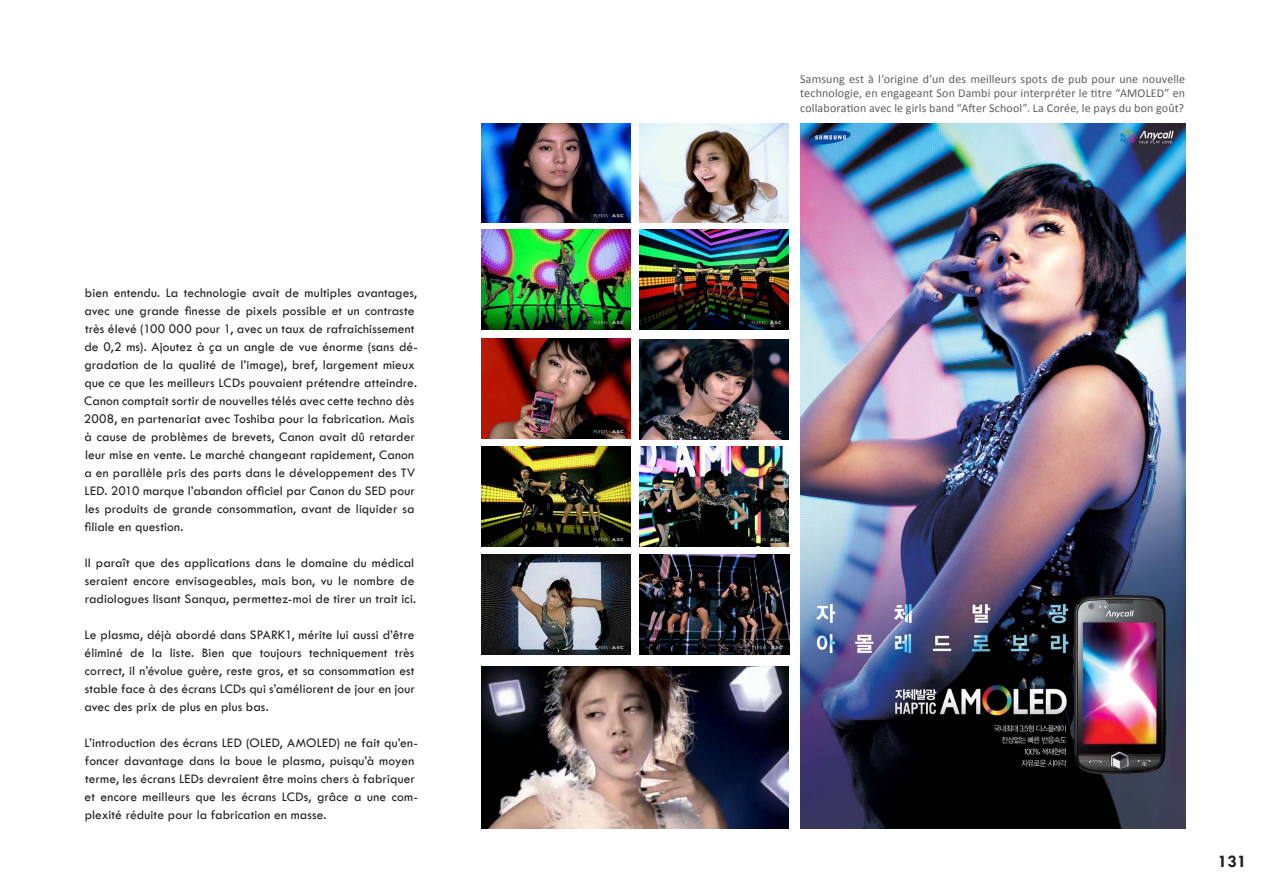
<style>
.page{position:relative;width:1263px;height:893px;background:#fff}
.page>*{position:absolute;margin:0;border:0;box-sizing:border-box;transform-origin:0 0}
.t1{font:700 18px "Tw Cen";color:#231f20}
.No_Hyphens_enfin_lim{font:13.5px/18px "Tw Cen";letter-spacing:.01em;color:#231f20}
.calibri_commentaires{font:12px/14.4px "Calibri";letter-spacing:.015em;color:#5d5e60;text-align:justify}
</style>
<div class="page">
<img style="left:800px;top:123px;width:385px;height:705px">
<img style="left:481px;top:123px;width:149px;height:99px">
<img style="left:640px;top:123px;width:149px;height:99px">
<img style="left:481px;top:230px;width:149px;height:99px">
<img style="left:640px;top:230px;width:149px;height:99px">
<img style="left:481px;top:339px;width:149px;height:99px">
<img style="left:640px;top:340px;width:149px;height:99px">
<img style="left:481px;top:447px;width:149px;height:99px">
<img style="left:640px;top:447px;width:149px;height:99px">
<img style="left:481px;top:555px;width:150px;height:99px">
<img style="left:640px;top:555px;width:149px;height:99px">
<img style="left:481px;top:666px;width:308px;height:162px">
<p class="No_Hyphens_enfin_lim" style="left:84px;top:284px;width:336px">bien entendu. La technologie avait de multiples avantages, avec une grande finesse de pixels possible et un contraste très élevé (100 000 pour 1, avec un taux de rafraichissement de 0,2 ms). Ajoutez à ça un angle de vue énorme (sans dé&shy;gradation de la qualité de l’image), bref, largement mieux que ce que les meilleurs LCDs pouvaient prétendre atteindre.<br>Canon comptait sortir de nouvelles télés avec cette techno dès 2008, en partenariat avec Toshiba pour la fabrication. Mais à cause de problèmes de brevets, Canon avait dû retarder leur mise en vente. Le marché changeant rapidement, Canon a en parallèle pris des parts dans le développement des TV LED. 2010 marque l’abandon officiel par Canon du SED pour les produits de grande consommation, avant de liquider sa filiale en question.</p>
<p class="No_Hyphens_enfin_lim" style="left:85px;top:554px;width:333px">Il paraît que des applications dans le domaine du médical seraient encore envisageables, mais bon, vu le nombre de radiologues lisant Sanqua, permettez-moi de tirer un trait ici.</p>
<p class="No_Hyphens_enfin_lim" style="left:84px;top:626px;width:332px;text-align:justify">Le plasma, déjà abordé dans SPARK1, mérite lui aussi d’être éliminé de la liste. Bien que toujours techniquement très correct, il n’évolue guère, reste gros, et sa consommation est stable face à des écrans LCDs qui s’améliorent de jour en jour avec des prix de plus en plus bas.</p>
<p class="No_Hyphens_enfin_lim" style="left:85px;top:734px;width:335px">L’introduction des écrans LED (OLED, AMOLED) ne fait qu’en&shy;foncer davantage dans la boue le plasma, puisqu’à moyen terme, les écrans LEDs devraient être moins chers à fabriquer et encore meilleurs que les écrans LCDs, grâce a une com&shy;plexité réduite pour la fabrication en masse.</p>
<p class="calibri_commentaires" style="left:800px;top:72px;width:386px">Samsung est à l’origine d’un des meilleurs spots de pub pour une nouvelle technologie, en engageant Son Dambi pour interpréter le titre “AMOLED” en collaboration avec le girls band “After School”. La Corée, le pays du bon goût?</p>
<p class="t1" style="left:1218px;top:850px;width:30px">131</p>
</div>
